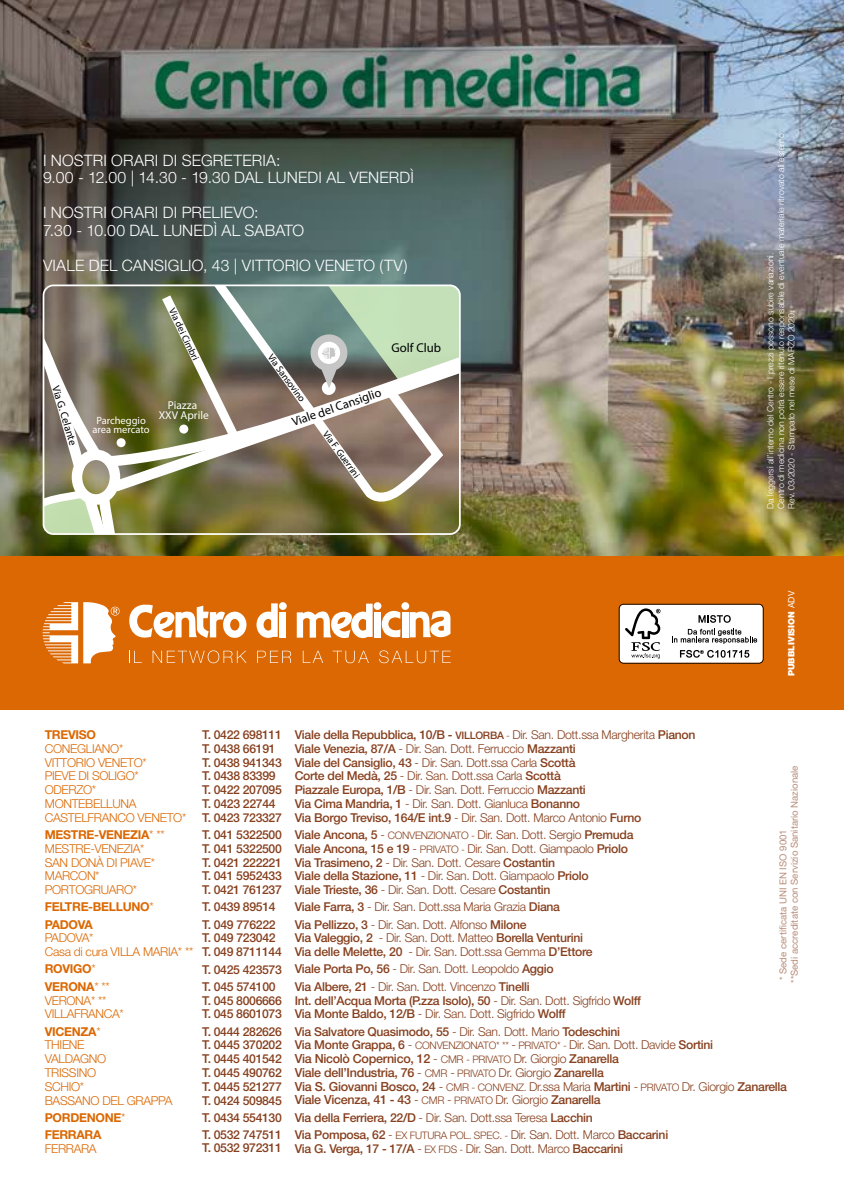
<style>
.page{position:relative;width:844px;height:1191px;background:#fff}
.page>*{position:absolute;margin:0;border:0;box-sizing:border-box;transform-origin:0 0}
.t1{font:300 15.75px/17.5px "Helvetica Neue LT Std";letter-spacing:.01em;color:#fff}
.t2{font:12.78px "Myriad Pro";color:#000}
.t3{font:500 12.6px/14.2px "Helvetica Neue LT Std";letter-spacing:-.025em;color:#87401e}
.t4{font:12.42px "Myriad Pro";color:#000}
.t5{font:500 12.25px/13.8px "Helvetica Neue LT Std";letter-spacing:-.025em;color:#87401e}
.t6{font:300 12.25px/13.8px "Helvetica Neue LT Std";letter-spacing:-.025em;color:#db6803}
.t7{font:300 12.25px/17.3px "Helvetica Neue LT Std";letter-spacing:-.025em;color:#87401e}
.t8{font:700 12.25px/17.3px "Helvetica Neue LT Std";letter-spacing:-.025em;color:#db6803}
.t9{font:11.38px/10.5px "Myriad Pro";color:#fff;text-align:center}
.t10{font:10.67px "Myriad Pro";color:#000}
.t11{font:10.5px/9.8px "Myriad Pro";color:#fff;text-align:center}
.t12{font:300 10.33px "Helvetica Neue LT Std";letter-spacing:-.025em;color:#87401e}
.t13{font:9.8px "Myriad Pro";color:#000}
.t14{font:9.62px/11.5px "Helvetica Neue LT Std";color:#87401e}
.t15{font:300 8.75px/10.5px "Helvetica Neue LT Std";color:#fff}
.t16{font:900 8.75px "Helvetica Neue LT Std";color:#fff}
.s1{font-weight:400}
.s2{font-weight:700}
.s3{font-weight:300}
.s4{font-size:10.33px}
.s5{font-weight:300;font-size:10.33px}
.s6{font-weight:500}
.s7{font-weight:500;font-size:12.25px}
.s8{font-size:12.25px}
.s9{font-weight:300;font-size:10.67px}
.s10{font-weight:300;font-size:12.25px}
.s11{font-weight:500;font-size:12.6px}
.s12{font-size:12.6px}
.s13{font-size:10.67px}
</style>
<div class="page">
<img style="left:0;top:0;width:843px;height:557px">
<div style="left:0;top:557px;width:843px;height:153px;background:#db6803"></div>
<div style="left:279px;top:602px;width:8px;height:8px;background:#fff;border-radius:50%"></div>
<svg style="left:256px;top:603px;width:22px;height:35px"></svg>
<svg style="left:129px;top:604px;width:117px;height:34px"></svg>
<div style="left:279px;top:612px;width:7px;height:25px;background:#fff"></div>
<svg style="left:129px;top:650px;width:13px;height:13px"></svg>
<svg style="left:152px;top:650px;width:94px;height:13px"></svg>
<svg style="left:257px;top:650px;width:34px;height:13px"></svg>
<svg style="left:297px;top:603px;width:153px;height:60px"></svg>
<svg style="left:43px;top:602px;width:77px;height:61px"></svg>
<svg style="left:618px;top:604px;width:145px;height:59px;background:#dad8d7"></svg>
<svg style="left:106px;top:287px;width:351px;height:209px;background:#7c7054"></svg>
<div style="left:72px;top:449px;width:48px;height:56px;border:11px solid #fff;border-radius:50%"></div>
<svg style="left:43px;top:285px;width:63px;height:192px"></svg>
<svg style="left:43px;top:487px;width:121px;height:47px"></svg>
<img style="left:114px;top:287px;width:332px;height:234px">
<svg style="left:265px;top:285px;width:194px;height:103px;background:#9db19e"></svg>
<div style="left:43px;top:284px;width:417px;height:251px;border:2px solid #fff;border-radius:10px"></div>
<p class="t1" style="left:43px;top:151px;width:372px">I NOSTRI ORARI DI SEGRETERIA:<br>9.00 - 12.00 | 14.30 - 19.30 DAL LUNEDI AL VENERDÌ</p>
<p class="t1" style="left:43px;top:204px;width:262px">I NOSTRI ORARI DI PRELIEVO:<br>7.30 - 10.00 DAL LUNEDÌ AL SABATO</p>
<p class="t1" style="left:43px;top:256px;width:366px">VIALE DEL CANSIGLIO, 43 | VITTORIO VENETO (TV)</p>
<p class="t10" style="left:62px;top:384px;width:63px;rotate:73deg">Via G. Celante</p>
<p class="t13" style="left:177px;top:306px;width:58px;rotate:64deg">Via dei Cimbri</p>
<p class="t11" style="left:92px;top:415px;width:59px">Parcheggio area mercato</p>
<p class="t9" style="left:159px;top:399px;width:51px">Piazza<br>XXV Aprile</p>
<p class="t13" style="left:275px;top:352px;width:58px;rotate:54deg">Via Sansovino</p>
<p class="t4" style="left:290px;top:415px;width:95px;rotate:-19deg">Viale del Cansiglio</p>
<p class="t13" style="left:330px;top:428px;width:57px;rotate:54deg">Via F. Guerrini</p>
<p class="t2" style="left:391px;top:340px;width:51px">Golf Club</p>
<p class="t15" style="left:764px;top:509px;width:379px;rotate:-90deg">Da leggersi all’interno del Centro - I prezzi possono subire variazioni.<br>Centro di medicina non potrà essere ritenuto responsabile di eventuale materiale ritrovato all’esterno.<br>Rev. 03/2020 - Stampato nel mese di MARZO 2020.</p>
<p class="t16" style="left:786px;top:676px;width:87px;rotate:-90deg">PUBBLIVISION <span class="s1">ADV</span></p>
<p class="t8" style="left:45px;top:725px;width:53px">TREVISO</p>
<p class="t6" style="left:45px;top:741px;width:143px">CONEGLIANO*<br>VITTORIO VENETO*<br>PIEVE DI SOLIGO*<br>ODERZO*<br>MONTEBELLUNA<br>CASTELFRANCO VENETO*</p>
<p class="t6" style="left:45px;top:827px;width:121px"><span class="s2">MESTRE-VENEZIA</span>* **<br>MESTRE-VENEZIA*<br>SAN DONÀ DI PIAVE*<br>MARCON*<br>PORTOGRUARO*</p>
<p class="t8" style="left:45px;top:898px;width:110px">FELTRE-BELLUNO<span class="s3">*<br></span>PADOVA</p>
<p class="t6" style="left:45px;top:931px;width:150px">PADOVA*<br>Casa di cura VILLA MARIA* **</p>
<p class="t8" style="left:45px;top:960px;width:66px">ROVIGO<span class="s3">*<br></span>VERONA<span class="s3">* **</span></p>
<p class="t6" style="left:45px;top:993px;width:81px">VERONA* **<br>VILLAFRANCA*</p>
<p class="t6" style="left:45px;top:1024px;width:129px"><span class="s2">VICENZA</span>*<br>THIENE<br>VALDAGNO<br>TRISSINO<br>SCHIO*<br>BASSANO DEL GRAPPA</p>
<p class="t8" style="left:45px;top:1108px;width:82px">PORDENONE<span class="s3">*<br></span>FERRARA</p>
<p class="t6" style="left:45px;top:1141px;width:53px">FERRARA</p>
<p class="t5" style="left:202px;top:727px;width:81px">T. 0422 698111<br>T. 0438 66191<br>T. 0438 941343<br>T. 0438 83399<br>T. 0422 207095<br>T. 0423 22744<br>T. 0423 723327</p>
<p class="t5" style="left:202px;top:827px;width:81px;text-align:justify">T. 041 5322500<br>T. 041 5322500<br>T. 0421 222221<br>T. 041 5952433<br>T. 0421 761237</p>
<p class="t5" style="left:202px;top:898px;width:75px;line-height:17.3px">T. 0439 89514<br>T. 049 776222</p>
<p class="t5" style="left:202px;top:931px;width:81px">T. 049 723042<br>T. 049 8711144</p>
<p class="t5" style="left:202px;top:960px;width:81px;line-height:17.3px">T. 0425 423573<br>T. 045 574100</p>
<p class="t5" style="left:202px;top:993px;width:81px">T. 045 8006666<br>T. 045 8601073</p>
<p class="t5" style="left:202px;top:1024px;width:81px;text-align:justify">T. 0444 282626<br>T. 0445 370202<br>T. 0445 401542<br>T. 0445 490762<br>T. 0445 521277<br>T. 0424 509845</p>
<p class="t5" style="left:202px;top:1108px;width:81px;line-height:17.3px">T. 0434 554130<br>T. 0532 747511</p>
<p class="t5" style="left:202px;top:1140px;width:81px">T. 0532 972311</p>
<p class="t5" style="left:294px;top:727px;width:402px">Viale della Repubblica, 10/B - <span class="s4">VILLORBA</span> <span class="s5">-</span> <span class="s3">Dir. San. Dott.ssa Margherita</span> Pianon Viale Venezia, 87/A <span class="s3">- Dir. San. Dott. Ferruccio</span> Mazzanti<br>Viale del Cansiglio, 43 <span class="s3">- Dir. San. Dott.ssa Carla</span> Scottà<br>Corte del Medà, 25 <span class="s3">- Dir. San. Dott.ssa Carla</span> Scottà<br>Piazzale Europa, 1/B <span class="s3">- Dir. San. Dott. Ferruccio</span> Mazzanti<br>Via Cima Mandria, 1 <span class="s3">- Dir. San. Dott. Gianluca</span> Bonanno<br>Via Borgo Treviso, 164/E int.9 <span class="s3">- Dir. San. Dott. Marco Antonio</span> Furno</p>
<p class="t5" style="left:294px;top:827px;width:340px">Viale Ancona, 5 <span class="s3">-</span> <span class="s5">CONVENZIONATO -</span> <span class="s3">Dir. San. Dott. Sergio</span> Premuda Viale Ancona, 15 e 19 <span class="s3">-</span> <span class="s5">PRIVATO -</span> <span class="s3">Dir. San. Dott. Giampaolo</span> Priolo Via Trasimeno, 2 <span class="s3">- Dir. San. Dott. Cesare</span> Costantin<br>Viale della Stazione, 11 <span class="s3">- Dir. San. Dott. Giampaolo</span> Priolo<br>Viale Trieste, 36 <span class="s3">- Dir. San. Dott. Cesare</span> Costantin</p>
<p class="t7" style="left:294px;top:898px;width:267px"><span class="s6">Viale Farra, 3</span> - Dir. San. Dott.ssa Maria Grazia <span class="s6">Diana<br>Via Pellizzo, 3</span> - Dir. San. Dott. Alfonso <span class="s6">Milone</span></p>
<p class="t5" style="left:294px;top:931px;width:299px">Via Valeggio, 2 <span class="s3">- Dir. San. Dott. Matteo</span> Borella Venturini<br>Via delle Melette, 20 <span class="s3">- Dir. San. Dott.ssa Gemma</span> D’Ettore</p>
<p class="t7" style="left:294px;top:960px;width:260px"><span class="s6">Viale Porta Po, 56</span> - Dir. San. Dott. Leopoldo <span class="s6">Aggio<br>Via Albere, 21</span> - Dir. San. Dott. Vincenzo <span class="s6">Tinelli</span></p>
<p class="t5" style="left:294px;top:993px;width:348px">Int. dell’Acqua Morta (P.zza Isolo), 50 <span class="s3">- Dir. San. Dott. Sigfrido</span> Wolff<br>Via Monte Baldo, 12/B <span class="s3">- Dir. San. Dott. Sigfrido</span> Wolff</p>
<p class="t5" style="left:294px;top:1024px;width:327px">Via Salvatore Quasimodo, 55 <span class="s3">- Dir. San. Dott. Mario</span> Todeschini</p>
<p class="t12" style="left:294px;top:1038px;width:420px"><span class="s7">Via Monte Grappa, 6</span> <span class="s8">-</span> CONVENZIONATO* ** <span class="s8">-</span> PRIVATO* - <span class="s8">Dir. San. Dott. Davide</span> <span class="s7">Sortini</span></p>
<p class="t3" style="left:294px;top:1051px;width:325px">Via Nicolò Copernico, 12 <span class="s3">-</span> <span class="s9">CMR -</span> <span class="s5">PRIVATO</span> <span class="s10">Dr. Giorgio</span> <span class="s8">Zanarella<br></span>Viale dell’Industria, 76 <span class="s3">-</span> <span class="s9">CMR</span> <span class="s10">-</span> <span class="s5">PRIVATO</span> <span class="s10">Dr. Giorgio</span> <span class="s8">Zanarella</span></p>
<p class="t7" style="left:294px;top:1077px;width:494px"><span class="s11">Via S. Giovanni Bosco, 24</span> <span class="s12">-</span> <span class="s13">CMR -</span> <span class="s4">CONVENZ.</span> Dr.ssa Maria <span class="s6">Martini</span> - <span class="s4">PRIVATO</span> Dr. Giorgio <span class="s6">Zanarella</span></p>
<p class="t3" style="left:294px;top:1092px;width:307px">Viale Vicenza, 41 - 43 <span class="s3">-</span> <span class="s9">CMR</span> <span class="s10">-</span> <span class="s5">PRIVATO</span> <span class="s10">Dr. Giorgio</span> <span class="s8">Zanarella</span></p>
<p class="t5" style="left:294px;top:1108px;width:375px;line-height:17.3px">Via della Ferriera, 22/D <span class="s3">- Dir. San. Dott.ssa Teresa</span> Lacchin<br>Via Pomposa, 62 <span class="s3">-</span> <span class="s5">EX FUTURA POL. SPEC. -</span> <span class="s3">Dir. San. Dott. Marco</span> Baccarini</p>
<p class="t5" style="left:294px;top:1141px;width:330px">Via G. Verga, 17 - 17/A <span class="s3">-</span> <span class="s5">EX FDS -</span> <span class="s3">Dir. San. Dott. Marco</span> Baccarini</p>
<p class="t14" style="left:776px;top:982px;width:219px;rotate:-90deg">* Sede certificata UNI EN ISO 9001<br>**Sedi accreditate con Servizio Sanitario Nazionale</p>
</div>
